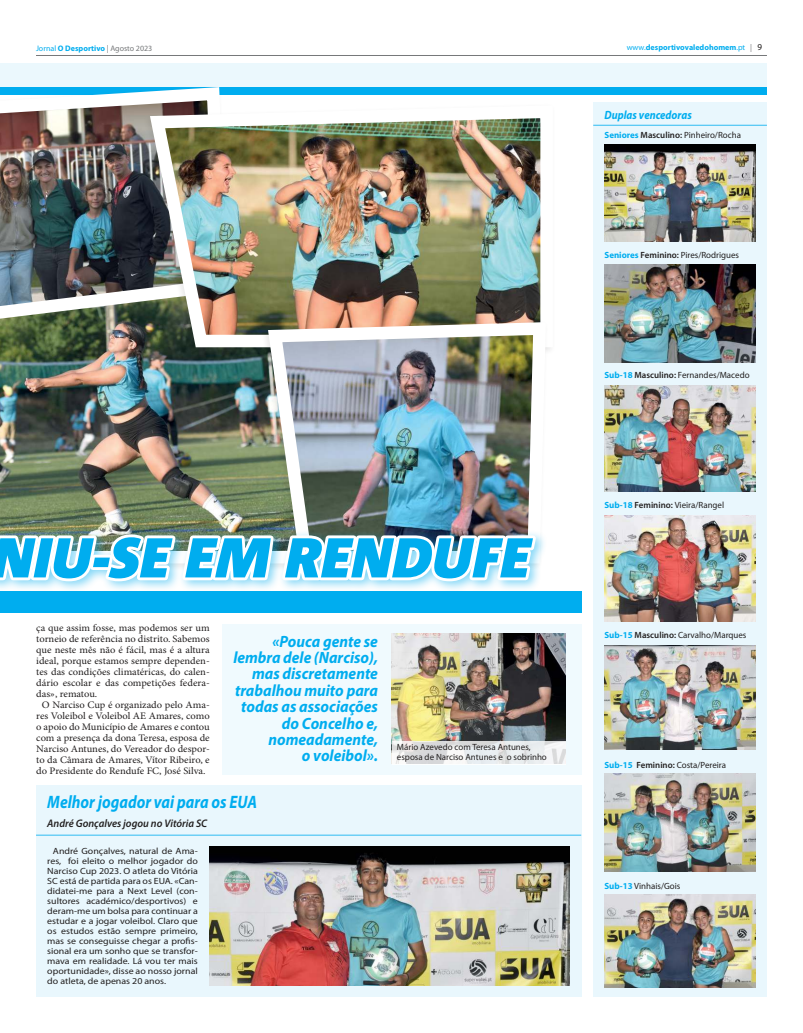
<style>
.page{position:relative;width:803px;height:1033px;background:#fff}
.page>*{position:absolute;margin:0;border:0;box-sizing:border-box;transform-origin:0 0}
.t1{font:italic 900 56px "Corpid";color:#00adef}
.t2{font:italic 700 18px "Myriad Pro";color:#00adef;scale:.86 1}
.t3{font:italic 700 16.4px/16.4px "Myriad Pro";color:#00adef;text-align:right;scale:.94 1}
.t4{font:italic 700 12px "Myriad Pro";color:#00adef;scale:.89 1}
.t5{font:italic 600 11px "Myriad Pro";color:#221f1f;scale:.96 1}
.t6{font:10px "Minion Pro";color:#221f1f;scale:1.05 1}
.t7{font:9px/10px "Myriad Pro";color:#221f1f;text-align:justify;scale:1.1 1}
.t8{font:9px/10px "Myriad Pro";color:#221f1f}
.t9{font:700 8px "Myriad Pro";color:#00adef}
.s1{font-weight:400}
.s2{font-weight:400;color:#76787a}
.s3{font-weight:400;font-size:9px;color:#221f1f}
.s4{font-weight:700;color:#00adef}
.s5{font-weight:600}
</style>
<div class="page">
<hr style="left:36px;top:55px;width:730px;height:1px;background:#76787a">
<div style="left:36px;top:785px;width:545px;height:211px;background:#e9f7fd"></div>
<img style="left:210px;top:846px;width:359px;height:139px">
<div style="left:222px;top:623px;width:359px;height:151px;background:#f0fafe"></div>
<img style="left:391px;top:633px;width:174px;height:107px">
<svg style="left:391px;top:740px;width:174px;height:24px"></svg>
<div style="left:0;top:63px;width:766px;height:25px;background:#ebf8fd"></div>
<div style="left:0;top:87px;width:766px;height:7px;background:#00adef"></div>
<div style="left:593px;top:102px;width:173px;height:894px;background:#e9f7fd"></div>
<hr style="left:593px;top:125px;width:173px;height:1px;background:#00adef">
<img style="left:604px;top:144px;width:151px;height:97px">
<img style="left:604px;top:265px;width:151px;height:97px">
<img style="left:604px;top:385px;width:151px;height:106px">
<img style="left:604px;top:515px;width:151px;height:106px">
<img style="left:604px;top:645px;width:151px;height:104px">
<img style="left:604px;top:773px;width:151px;height:97px">
<img style="left:604px;top:894px;width:151px;height:93px">
<hr style="left:36px;top:834px;width:545px;height:1px;background:#00adef">
<img style="left:0;top:87px;width:235px;height:170px">
<svg style="left:0;top:257px;width:143px;height:26px;background:#404751"></svg>
<img style="left:143px;top:99px;width:398px;height:216px">
<div style="left:0;top:519px;width:547px;height:74px;background:#00adef;opacity:.48"></div>
<img style="left:0;top:283px;width:539px;height:301px">
<div style="left:0;top:591px;width:581px;height:21px;background:#00adef"></div>
<p class="t9" style="left:36px;top:44px;width:118px"><span class="s1">Jornal</span> O Desportivo <span class="s2">| Agosto 2023</span></p>
<p class="t9" style="left:626px;top:43px;width:137px"><span class="s1">www.</span>desportivovaledohomem<span class="s1">.pt</span> <span class="s2">|</span> <span class="s3">9</span></p>
<p class="t4" style="left:604px;top:109px;width:100px">Duplas vencedoras</p>
<p class="t8" style="left:604px;top:130px;width:138px"><span class="s4">Seniores</span> <span class="s5">Masculino:</span> Pinheiro/Rocha</p>
<p class="t8" style="left:604px;top:250px;width:136px"><span class="s4">Seniores</span> <span class="s5">Feminino:</span> Pires/Rodrigues</p>
<p class="t8" style="left:604px;top:370px;width:146px"><span class="s4">Sub-18</span> <span class="s5">Masculino:</span> Fernandes/Macedo</p>
<h1 class="t1" style="left:-7px;top:527px;width:539px">NIU-SE EM RENDUFE</h1>
<p class="t6" style="left:36px;top:623px;width:167px">ça que assim fosse, mas podemos ser um</p>
<p class="t6" style="left:36px;top:634px;width:167px">torneio de referência no distrito. Sabemos</p>
<p class="t6" style="left:36px;top:645px;width:167px">que neste mês não é fácil, mas é a altura</p>
<p class="t6" style="left:36px;top:656px;width:167px">ideal, porque estamos sempre dependen-</p>
<p class="t6" style="left:36px;top:667px;width:167px">tes das condições climatéricas, do calen-</p>
<p class="t6" style="left:36px;top:678px;width:167px">dário escolar e das competições federa-</p>
<p class="t6" style="left:36px;top:689px;width:60px">das», rematou.</p>
<p class="t6" style="left:42px;top:700px;width:161px">O Narciso Cup é organizado pelo Ama-</p>
<p class="t6" style="left:36px;top:711px;width:167px">res Voleibol e Voleibol AE Amares, como</p>
<p class="t6" style="left:36px;top:722px;width:167px">o apoio do Município de Amares e contou</p>
<p class="t6" style="left:36px;top:733px;width:167px">com a presença da dona Teresa, esposa de</p>
<p class="t6" style="left:36px;top:744px;width:167px">Narciso Antunes, do Vereador do despor-</p>
<p class="t6" style="left:36px;top:755px;width:167px">to da Câmara de Amares, Vítor Ribeiro, e</p>
<p class="t6" style="left:36px;top:766px;width:163px">do Presidente do Rendufe FC, José Silva.</p>
<h2 class="t2" style="left:47px;top:792px;width:245px">Melhor jogador vai para os EUA</h2>
<p class="t7" style="left:47px;top:845px;width:138px;text-indent:6px">André Gonçalves, natural de Ama&shy;res, foi eleito o melhor jogador do Narciso Cup 2023. O atleta do Vitória SC está de partida para os EUA. «Can&shy;didatei-me para a Next Level (con&shy;sultores académico/desportivos) e deram-me um bolsa para continuar a estudar e a jogar voleibol. Claro que os estudos estão sempre primeiro, mas se conseguisse chegar a profis&shy;sional era um sonho que se transfor&shy;mava em realidade. Lá vou ter mais oportunidade», disse ao nosso jornal do atleta, de apenas 20 anos.</p>
<h3 class="t3" style="left:233px;top:633px;width:155px">«Pouca gente se lembra dele (Narciso), mas discretamente trabalhou muito para todas as associações do Concelho e, nomeadamente,<br>o voleibol».</h3>
<p class="t5" style="left:47px;top:819px;width:168px">André Gonçalves jogou no Vitória SC</p>
<p class="t8" style="left:397px;top:742px;width:151px">Mário Azevedo com Teresa Antunes, esposa de Narciso Antunes e o sobrinho</p>
<p class="t8" style="left:604px;top:500px;width:121px"><span class="s4">Sub-18</span> <span class="s5">Feminino:</span> Vieira/Rangel</p>
<p class="t8" style="left:604px;top:630px;width:143px"><span class="s4">Sub-15</span> <span class="s5">Masculino:</span> Carvalho/Marques</p>
<p class="t8" style="left:604px;top:760px;width:123px"><span class="s4">Sub-15</span> <span class="s5">Feminino:</span> Costa/Pereira</p>
<p class="t8" style="left:604px;top:880px;width:77px"><span class="s4">Sub-13</span> Vinhais/Gois</p>
</div>
